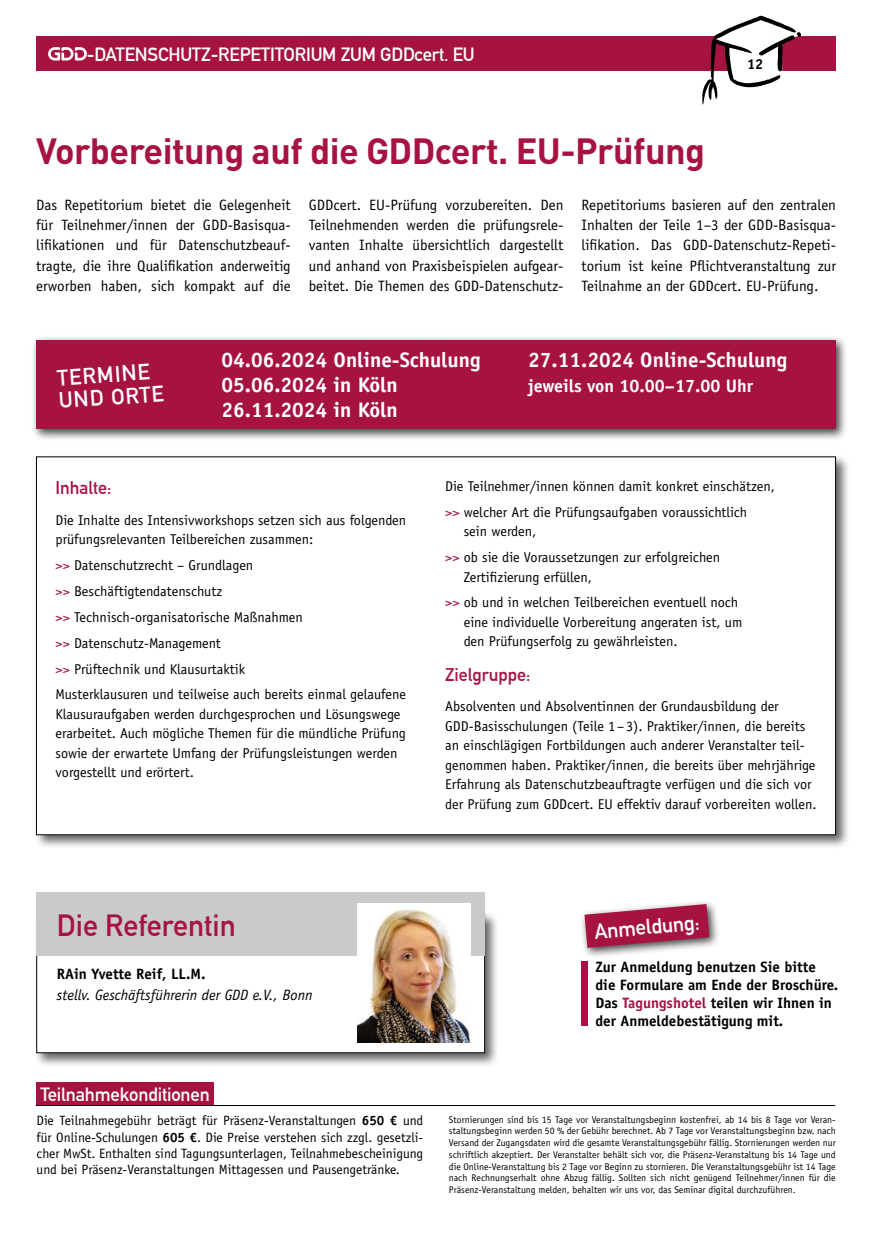
<style>
.page{position:relative;width:872px;height:1234px;background:#fff}
.page>*{position:absolute;margin:0;border:0;box-sizing:border-box;transform-origin:0 0}
.t1{font:700 36px "DIN Pro";letter-spacing:-.015em;color:#a71341}
.t2{font:700 30px "DIN Alternate";color:#a71341}
.t3{font:700 21.9px/22.5px "DIN Alternate";color:#fff}
.t4{font:700 21px/25.2px "Officina Sans Std";color:#fff}
.t5{font:700 21px "DIN Alternate";color:#fff}
.t6{font:700 18.75px "DIN Alternate";letter-spacing:-.01em;color:#fff}
.t7{font:700 18px "Officina Sans Std";color:#fff}
.t8{font:700 18px "DIN Alternate";color:#a71341}
.t9{font:15px/20.2px "Officina Sans Std";color:#000;text-align:justify}
.t10{font:700 15px/18px "Officina Sans Std";color:#000}
.t11{font:italic 15px "Officina Sans Std";color:#000}
.t12{font:700 14.55px "Officina Sans Std";color:#000}
.t13{font:14.25px/19.5px "Officina Sans Std";color:#000}
.t14{font:13.5px/16.2px "Officina Sans Std";color:#000;text-align:justify}
.t15{font:9.75px/11.7px "Officina Sans Std";color:#000;text-align:justify}
.s1{color:#a71341}
.s2{font-weight:700}
</style>
<div class="page">
<div style="left:36px;top:36px;width:800px;height:34px;background:#a71341"></div>
<svg style="left:702px;top:16px;width:99px;height:89px"></svg>
<svg style="left:48px;top:47px;width:39px;height:13px"></svg>
<div style="left:30px;top:334px;width:817px;height:106px;background:#000;opacity:.75"></div>
<div style="left:36px;top:340px;width:800px;height:89px;background:#a71341"></div>
<div style="left:34px;top:911px;width:465px;height:156px;background:#000;opacity:.6"></div>
<div style="left:37px;top:913px;width:447px;height:139px;background:#fff"></div>
<div style="left:36px;top:913px;width:449px;height:139px;border:1px solid #000"></div>
<div style="left:36px;top:892px;width:449px;height:63px;background:#c9caca"></div>
<div style="left:36px;top:1082px;width:178px;height:23px;background:#a71341"></div>
<img style="left:358px;top:903px;width:113px;height:139px">
<div style="left:581px;top:960px;width:6px;height:65px;background:#a71341"></div>
<div style="left:579px;top:898px;width:141px;height:60px;background:#000;opacity:.75"></div>
<svg style="left:584px;top:903px;width:125px;height:44px;background:#b14365"></svg>
<div style="left:34px;top:454px;width:816px;height:395px;background:#000;opacity:.6"></div>
<div style="left:36px;top:457px;width:799px;height:377px;background:#fff"></div>
<hr style="left:36px;top:1104px;width:799px;height:1px;background:#000">
<h3 class="t6" style="left:87px;top:40px;width:389px">-DATENSCHUTZ-REPETITORIUM ZUM GDDcert. EU</h3>
<h1 class="t1" style="left:36px;top:126px;width:670px">Vorbereitung auf die GDDcert. EU-Prüfung</h1>
<p class="t12" style="left:747px;top:55px;width:18px">12</p>
<p class="t9" style="left:36px;top:194px;width:256px">Das Repetitorium bietet die Gelegenheit für Teilnehmer/innen der GDD-Basisqua&shy;lifikationen und für Datenschutzbeauf&shy;tragte, die ihre Qualifikation anderweitig erworben haben, sich kompakt auf die</p>
<p class="t9" style="left:309px;top:194px;width:256px">GDDcert. EU-Prüfung vorzubereiten. Den Teilnehmenden werden die prüfungsrele&shy;vanten Inhalte übersichtlich dargestellt und anhand von Praxisbeispielen aufgear&shy;beitet. Die Themen des GDD-Datenschutz-</p>
<p class="t9" style="left:581px;top:194px;width:256px">Repetitoriums basieren auf den zentralen Inhalten der Teile 1–3 der GDD-Basisqua&shy;lifikation. Das GDD-Datenschutz-Repeti&shy;torium ist keine Pflichtveranstaltung zur Teilnahme an der GDDcert. EU-Prüfung.</p>
<h3 class="t3" style="left:56px;top:365px;width:107px;rotate:-4deg">TERMINE<br>UND ORTE</h3>
<h3 class="t4" style="left:221px;top:346px;width:261px">04.06.2024 Online-Schulung<br>05.06.2024 in Köln<br>26.11.2024 in Köln</h3>
<h3 class="t4" style="left:528px;top:346px;width:261px">27.11.2024 Online-Schulung</h3>
<p class="t7" style="left:528px;top:374px;width:226px">jeweils von 10.00–17.00 Uhr</p>
<p class="t8" style="left:56px;top:474px;width:57px">Inhalte:</p>
<p class="t13" style="left:56px;top:510px;width:352px">Die Inhalte des Intensivworkshops setzen sich aus folgenden prüfungsrelevanten Teilbereichen zusammen:</p>
<p class="t13" style="left:56px;top:552px;width:352px;line-height:26px"><span class="s1">&gt;&gt;</span> Datenschutzrecht – Grundlagen<br><span class="s1">&gt;&gt;</span> Beschäftigtendatenschutz<br><span class="s1">&gt;&gt;</span> Technisch-organisatorische Maßnahmen<br><span class="s1">&gt;&gt;</span> Datenschutz-Management<br><span class="s1">&gt;&gt;</span> Prüftechnik und Klausurtaktik<br>Musterklausuren und teilweise auch bereits einmal gelaufene</p>
<p class="t13" style="left:56px;top:704px;width:352px">Klausuraufgaben werden durchgesprochen und Lösungswege erarbeitet. Auch mögliche Themen für die mündliche Prüfung sowie der erwartete Umfang der Prüfungsleistungen werden vorgestellt und erörtert.</p>
<p class="t13" style="left:445px;top:473px;width:331px;line-height:26px">Die Teilnehmer/innen können damit konkret einschätzen, <span class="s1">&gt;&gt;</span> welcher Art die Prüfungsaufgaben voraussichtlich</p>
<p class="t13" style="left:445px;top:518px;width:276px;line-height:26px;text-indent:18px">sein werden,<br><span class="s1">&gt;&gt;</span> ob sie die Voraussetzungen zur erfolgreichen</p>
<p class="t13" style="left:445px;top:563px;width:295px;line-height:26px;text-indent:18px">Zertifizierung erfüllen,<br><span class="s1">&gt;&gt;</span> ob und in welchen Teilbereichen eventuell noch</p>
<p class="t13" style="left:464px;top:612px;width:280px">eine individuelle Vorbereitung angeraten ist, um den Prüfungserfolg zu gewährleisten.</p>
<p class="t8" style="left:445px;top:660px;width:87px">Zielgruppe:</p>
<p class="t13" style="left:445px;top:696px;width:373px">Absolventen und Absolventinnen der Grundausbildung der GDD-Basisschulungen (Teile 1 –3). Praktiker/innen, die bereits an einschlägigen Fortbildungen auch anderer Veranstalter teil&shy;genommen haben. Praktiker/innen, die bereits über mehrjährige Erfahrung als Datenschutzbeauftragte verfügen und die sich vor der Prüfung zum GDDcert. EU effektiv darauf vorbereiten wollen.</p>
<h2 class="t2" style="left:57px;top:902px;width:180px">Die Referentin</h2>
<p class="t10" style="left:57px;top:964px;width:150px">RAin Yvette Reif, LL.M.</p>
<p class="t11" style="left:57px;top:986px;width:257px">stellv. Geschäftsführerin der GDD e.V., Bonn</p>
<h3 class="t6" style="left:40px;top:1080px;width:171px">Teilnahmekonditionen</h3>
<h3 class="t5" style="left:593px;top:915px;width:107px;rotate:-5deg">Anmeldung:</h3>
<p class="t10" style="left:595px;top:957px;width:244px">Zur Anmeldung benutzen Sie bitte die Formulare am Ende der Broschüre.<br>Das <span class="s1">Tagungshotel</span> teilen wir Ihnen in der Anmeldebestätigung mit.</p>
<p class="t14" style="left:37px;top:1112px;width:388px">Die Teilnahmegebühr beträgt für Präsenz-Veranstaltungen <span class="s2">650 €</span> und für Online-Schulungen <span class="s2">605 €</span>. Die Preise verstehen sich zzgl. gesetzli&shy;cher MwSt. Enthalten sind Tagungsunterlagen, Teilnahmebescheinigung und bei Präsenz-Veranstaltungen Mittagessen und Pausengetränke.</p>
<p class="t15" style="left:449px;top:1113px;width:388px">Stornierungen sind bis 15 Tage vor Veranstaltungsbeginn kostenfrei, ab 14 bis 8 Tage vor Veran&shy;staltungsbeginn werden 50 % der Gebühr berechnet. Ab 7 Tage vor Veranstaltungsbeginn bzw. nach Versand der Zugangsdaten wird die gesamte Veranstaltungsgebühr fällig. Stornierungen werden nur schriftlich akzeptiert. Der Veranstalter behält sich vor, die Präsenz-Veranstaltung bis 14 Tage und die Online-Veranstaltung bis 2 Tage vor Beginn zu stornieren. Die Veranstaltungsgebühr ist 14 Tage nach Rechnungserhalt ohne Abzug fällig. Sollten sich nicht genügend Teilnehmer/innen für die Präsenz-Veranstaltung melden, behalten wir uns vor, das Seminar digital durchzuführen.</p>
</div>
